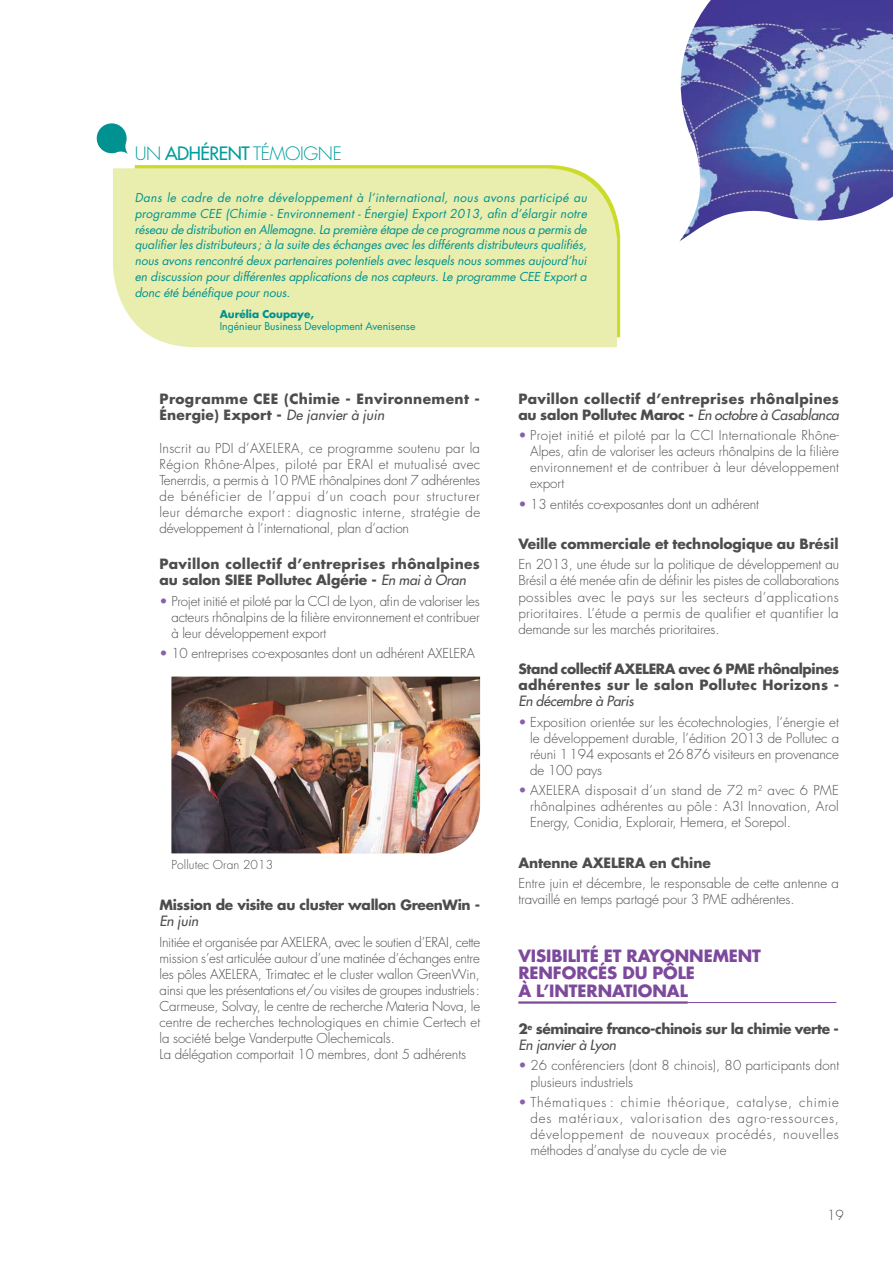
<style>
.page{position:relative;width:893px;height:1263px;background:#fff}
.page>*{position:absolute;margin:0;border:0;box-sizing:border-box;transform-origin:0 0}
.t1{font:300 18px "Futura";color:#009d9d}
.t2{font:700 16.5px/17.2px "Futura";letter-spacing:-.005em;color:#7d499d}
.t3{font:700 13.8px/16px "Futura";letter-spacing:.025em;color:#4d4d4f}
.t4{font:700 13.8px/16px "Futura";letter-spacing:-.03em;color:#4d4d4f}
.t5{font:700 13.8px/16px "Futura";letter-spacing:.03em;color:#4d4d4f}
.t6{font:700 13.8px "Futura";letter-spacing:-.005em;color:#4d4d4f}
.t7{font:700 13.8px "Futura";letter-spacing:-.025em;color:#4d4d4f}
.t8{font:italic 13.8px "Futura";letter-spacing:-.01em;color:#4d4d4f}
.t9{font:300 13.5px "Futura";color:#404753}
.t10{font:300 13.35px/16px "Futura";letter-spacing:-.005em;color:#4d4d4f;text-align:justify}
.t11{font:italic 12px/15.8px "Futura";letter-spacing:-.005em;color:#009290;text-align:justify}
.t12{font:300 12px "Futura";letter-spacing:.01em;color:#4d4d4f}
.t13{font:10.5px "Futura";letter-spacing:-.005em;color:#009290}
.t14{font:700 10.5px "Futura";letter-spacing:-.005em;color:#009290}
.s1{font-weight:400}
.s2{font-weight:400;font-style:italic}
.s3{color:#8b60a8}
</style>
<div class="page">
<img style="left:679px;top:0;width:214px;height:242px">
<hr style="left:518px;top:1001px;width:170px;height:3px;background:#7d499d">
<hr style="left:688px;top:1002px;width:148px;height:1px;background:#7d499d">
<svg style="left:135px;top:165px;width:485px;height:172px;fill:#cbdb2a"></svg>
<div style="left:113px;top:168px;width:504px;height:179px;background:#e9eeae"></div>
<svg style="left:96px;top:123px;width:32px;height:31px"></svg>
<img style="left:171px;top:677px;width:309px;height:176px">
<h1 class="t1" style="left:135px;top:142px;width:148px">UN <span class="s1">ADHÉRENT</span> témoigne</h1>
<p class="t11" style="left:135px;top:190px;width:454px">Dans le cadre de notre développement à l’international, nous avons participé au programme CEE (Chimie - Environnement - Énergie) Export 2013, afin d’élargir notre réseau de distribution en Allemagne. La première étape de ce programme nous a permis de qualifier les distributeurs; à la suite des échanges avec les différents distributeurs qualifiés, nous avons rencontré deux partenaires potentiels avec lesquels nous sommes aujourd’hui en discussion pour différentes applications de nos capteurs. Le programme CEE Export a donc été bénéfique pour nous.</p>
<p class="t14" style="left:220px;top:307px;width:96px">Aurélia Coupaye,</p>
<p class="t13" style="left:220px;top:320px;width:197px">Ingénieur Business Development Avenisense</p>
<p class="t5" style="left:159px;top:390px;width:322px">Programme CEE (Chimie - Environnement - énergie) Export - <span class="s2">De janvier à juin</span></p>
<p class="t10" style="left:159px;top:440px;width:322px">Inscrit au PDI d’AXELERA, ce programme soutenu par la Région Rhône-Alpes, piloté par ERAI et mutualisé avec Tenerrdis, a permis à 10 PME rhônalpines dont 7 adhérentes de bénéficier de l’appui d’un coach pour structurer leur démarche export : diagnostic interne, stratégie de développement à l’international, plan d’action</p>
<p class="t3" style="left:159px;top:556px;width:322px">Pavillon collectif d’entreprises rhônalpines au salon SIEE Pollutec Algérie - <span class="s2">En mai à Oran</span></p>
<p class="t10" style="left:171px;top:593px;width:310px;text-indent:-12px"><span class="s3">•</span> Projet initié et piloté par la CCI de Lyon, afin de valoriser les acteurs rhônalpins de la filière environnement et contribuer à leur développement export</p>
<p class="t10" style="left:159px;top:646px;width:317px"><span class="s3">•</span> 10 entreprises co-exposantes dont un adhérent AXELERA</p>
<p class="t12" style="left:171px;top:857px;width:103px">Pollutec Oran 2013</p>
<p class="t7" style="left:159px;top:896px;width:322px">Mission de visite au cluster wallon GreenWin -</p>
<p class="t8" style="left:159px;top:913px;width:40px">En juin</p>
<p class="t10" style="left:159px;top:934px;width:322px;text-align:left">Initiée et organisée par AXELERA, avec le soutien d’ERAI, cette mission s’est articulée autour d’une matinée d’échanges entre les pôles AXELERA, Trimatec et le cluster wallon GreenWin, ainsi que les présentations et/ou visites de groupes industriels:<br>Carmeuse, Solvay, le centre de recherche Materia Nova, le centre de recherches technologiques en chimie Certech et la société belge Vanderputte Olechemicals.<br>La délégation comportait 10 membres, dont 5 adhérents</p>
<p class="t3" style="left:518px;top:390px;width:322px">Pavillon collectif d’entreprises rhônalpines au salon Pollutec Maroc - <span class="s2">En octobre à Casablanca</span></p>
<p class="t10" style="left:530px;top:427px;width:310px;text-indent:-12px"><span class="s3">•</span> Projet initié et piloté par la CCI Internationale Rhône-Alpes, afin de valoriser les acteurs rhônalpins de la filière environnement et de contribuer à leur développement export</p>
<p class="t10" style="left:518px;top:496px;width:242px"><span class="s3">•</span> 13 entités co-exposantes dont un adhérent</p>
<p class="t6" style="left:518px;top:535px;width:322px">Veille commerciale et technologique au Brésil</p>
<p class="t10" style="left:518px;top:557px;width:322px">En 2013, une étude sur la politique de développement au Brésil a été menée afin de définir les pistes de collaborations possibles avec le pays sur les secteurs d’applications prioritaires. L’étude a permis de qualifier et quantifier la demande sur les marchés prioritaires.</p>
<p class="t4" style="left:518px;top:661px;width:322px">Stand collectif AXELE RA avec 6 PME rhônalpines adhérentes sur le salon Pollutec Horizons -</p>
<p class="t8" style="left:518px;top:693px;width:117px">En décembre à Paris</p>
<p class="t10" style="left:530px;top:714px;width:310px;text-indent:-12px"><span class="s3">•</span> Exposition orientée sur les écotechnologies, l’énergie et le développement durable, l’édition 2013 de Pollutec a réuni 1194 exposants et 26876 visiteurs en provenance de 100 pays</p>
<p class="t10" style="left:530px;top:783px;width:310px;text-indent:-12px"><span class="s3">•</span> AXELERA disposait d’un stand de 72 m<sup>2</sup> avec 6 PME rhônalpines adhérentes au pôle : A3I Innovation, Arol Energy, Conidia, Explorair, Hemera, et Sorepol.</p>
<p class="t6" style="left:518px;top:853px;width:194px">Antenne AXELE RA en Chine</p>
<p class="t10" style="left:518px;top:876px;width:322px">Entre juin et décembre, le responsable de cette antenne a travaillé en temps partagé pour 3 PME adhérentes.</p>
<p class="t2" style="left:518px;top:947px;width:244px">VISIBILITÉ ET RAYONNEMENT<br>RENFORCéS DU PÔLE<br>À L’INTERNATIONAL</p>
<p class="t4" style="left:518px;top:1021px;width:322px">2<sup>e</sup> séminaire franco-chinois sur la chimie verte -<br><span class="s2">En janvier à Lyon</span></p>
<p class="t10" style="left:530px;top:1058px;width:310px;text-indent:-12px"><span class="s3">•</span> 26 conférenciers (dont 8 chinois), 80 participants dont plusieurs industriels</p>
<p class="t10" style="left:530px;top:1094px;width:310px;text-indent:-12px"><span class="s3">•</span> Thématiques : chimie théorique, catalyse, chimie des matériaux, valorisation des agro-ressources, développement de nouveaux procédés, nouvelles méthodes d’analyse du cycle de vie</p>
<p class="t9" style="left:827px;top:1207px;width:18px">19</p>
</div>
